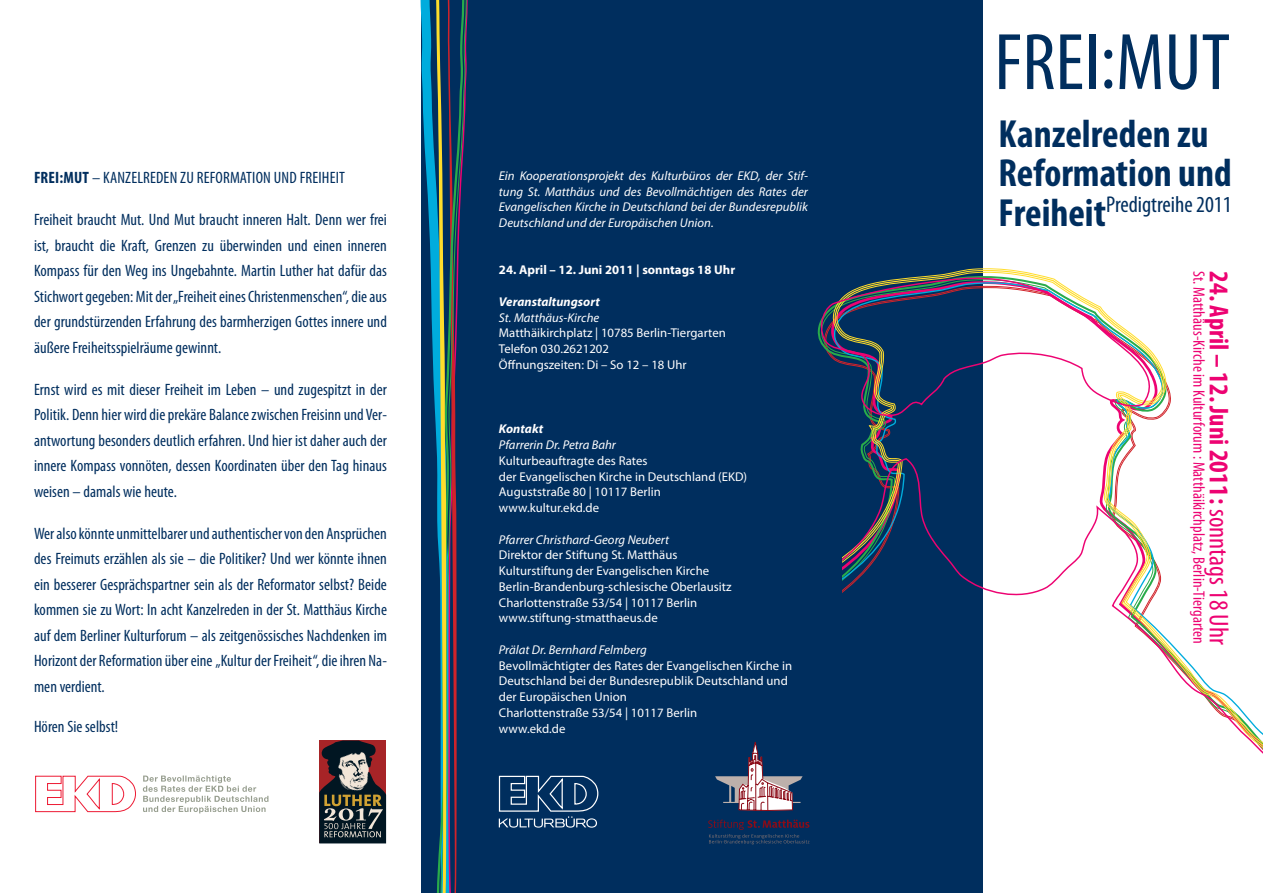
<style>
.page{position:relative;width:1263px;height:893px;background:#fff}
.page>*{position:absolute;margin:0;border:0;box-sizing:border-box;transform-origin:0 0}
.t1{font:condensed 81px "Myriad Pro";color:#002e5e}
.t2{font:700 condensed 39.3px "Myriad Pro";color:#002e5e}
.t3{font:700 condensed 27.3px "Myriad Pro";color:#ed0372}
.t4{font:condensed 22.95px "Myriad Pro";color:#002e5e}
.t5{font:condensed 16.5px/25.5px "Myriad Pro";letter-spacing:.005em;color:#002e5e;text-align:justify}
.t6{font:condensed 16.5px "Myriad Pro";color:#ed0372}
.t7{font:12.75px/15.8px "Myriad Pro";color:#fff}
.t8{font:italic 12.75px/15.8px "Myriad Pro";color:#fff;text-align:justify}
.t9{font:700 12.75px "Myriad Pro";color:#fff}
.t10{font:italic 700 12.75px "Myriad Pro";color:#fff}
.s1{font-weight:700}
.s2{font-weight:700;font-size:39.3px}
.s3{font-weight:400}
</style>
<div class="page">
<div style="left:421px;top:0;width:561px;height:893px;background:#002e5e"></div>
<svg style="left:860px;top:270px;width:311px;height:187px"></svg>
<svg style="left:420px;top:0;width:48px;height:893px"></svg>
<svg style="left:842px;top:457px;width:421px;height:436px"></svg>
<svg style="left:817px;top:274px;width:347px;height:146px"></svg>
<svg style="left:35px;top:775px;width:101px;height:37px"></svg>
<svg style="left:143px;top:775px;width:125px;height:38px"></svg>
<svg style="left:498px;top:775px;width:101px;height:53px"></svg>
<svg style="left:715px;top:742px;width:88px;height:69px"></svg>
<svg style="left:708px;top:820px;width:101px;height:24px"></svg>
<svg style="left:319px;top:740px;width:67px;height:103px;background:#524444"></svg>
<p class="t5" style="left:34px;top:165px;width:312px"><span class="s1">FREI:MUT</span> – KANZELREDEN ZU REFORMATION UND FREIHEIT</p>
<p class="t5" style="left:34px;top:207px;width:354px">Freiheit braucht Mut. Und Mut braucht inneren Halt. Denn wer frei ist, braucht die Kraft, Grenzen zu überwinden und einen inneren Kompass für den Weg ins Ungebahnte. Martin Luther hat dafür das Stichwort gegeben: Mit der „Freiheit eines Christenmenschen“, die aus der grundstürzenden Erfahrung des barmherzigen Gottes innere und äußere Freiheitsspielräume gewinnt.</p>
<p class="t5" style="left:34px;top:376px;width:354px">Ernst wird es mit dieser Freiheit im Leben – und zugespitzt in der Politik. Denn hier wird die prekäre Balance zwischen Freisinn und Ver&shy;antwortung besonders deutlich erfahren. Und hier ist daher auch der innere Kompass vonnöten, dessen Koordinaten über den Tag hinaus weisen – damals wie heute.</p>
<p class="t5" style="left:34px;top:520px;width:354px">Wer also könnte unmittelbarer und authentischer von den Ansprüchen des Freimuts erzählen als sie – die Politiker? Und wer könnte ihnen ein besserer Gesprächspartner sein als der Reformator selbst? Beide kommen sie zu Wort: In acht Kanzelreden in der St. Matthäus Kirche auf dem Berliner Kulturforum – als zeitgenössisches Nachdenken im Horizont der Reformation über eine „Kultur der Freiheit“, die ihren Na&shy;men verdient.</p>
<p class="t5" style="left:34px;top:714px;width:86px">Hören Sie selbst!</p>
<p class="t8" style="left:499px;top:167px;width:310px">Ein Kooperationsprojekt des Kulturbüros der EKD, der Stif&shy;tung St. Matthäus und des Bevollmächtigen des Rates der Evangelischen Kirche in Deutschland bei der Bundesrepublik Deutschland und der Europäischen Union.</p>
<p class="t9" style="left:499px;top:262px;width:238px">24. April – 12. Juni 2011 | sonntags 18 Uhr</p>
<p class="t10" style="left:499px;top:293px;width:102px">Veranstaltungsort</p>
<p class="t8" style="left:499px;top:309px;width:102px">St. Matthäus-Kirche</p>
<p class="t7" style="left:499px;top:325px;width:228px">Matthäikirchplatz | 10785 Berlin-Tiergarten</p>
<p class="t7" style="left:499px;top:341px;width:112px">Telefon 030.2621202</p>
<p class="t7" style="left:499px;top:356px;width:189px">Öffnungszeiten: Di – So 12 – 18 Uhr</p>
<p class="t10" style="left:499px;top:421px;width:46px">Kontakt</p>
<p class="t8" style="left:499px;top:437px;width:119px">Pfarrerin Dr. Petra Bahr</p>
<p class="t7" style="left:499px;top:452px;width:150px">Kulturbeauftragte des Rates</p>
<p class="t7" style="left:499px;top:468px;width:250px">der Evangelischen Kirche in Deutschland (EKD)</p>
<p class="t7" style="left:499px;top:484px;width:164px">Auguststraße 80 | 10117 Berlin</p>
<p class="t7" style="left:499px;top:500px;width:102px">www.kultur.ekd.de</p>
<p class="t8" style="left:499px;top:531px;width:172px">Pfarrer Christhard-Georg Neubert</p>
<p class="t7" style="left:499px;top:547px;width:180px">Direktor der Stiftung St. Matthäus</p>
<p class="t7" style="left:499px;top:563px;width:212px">Kulturstiftung der Evangelischen Kirche</p>
<p class="t7" style="left:499px;top:578px;width:234px">Berlin-Brandenburg-schlesische Oberlausitz</p>
<p class="t7" style="left:499px;top:594px;width:200px">Charlottenstraße 53/54 | 10117 Berlin</p>
<p class="t7" style="left:499px;top:610px;width:160px">www.stiftung-stmatthaeus.de</p>
<p class="t8" style="left:499px;top:641px;width:149px">Prälat Dr. Bernhard Felmberg</p>
<p class="t7" style="left:499px;top:657px;width:295px">Bevollmächtigter des Rates der Evangelischen Kirche in<br>Deutschland bei der Bundesrepublik Deutschland und der Europäischen Union</p>
<p class="t7" style="left:499px;top:704px;width:200px">Charlottenstraße 53/54 | 10117 Berlin</p>
<p class="t7" style="left:499px;top:720px;width:68px">www.ekd.de</p>
<p class="t1" style="left:994px;top:13px;width:237px">FREI:MUT</p>
<p class="t2" style="left:998px;top:109px;width:212px">Kanzelreden zu</p>
<p class="t2" style="left:998px;top:149px;width:235px">Reformation und</p>
<p class="t4" style="left:998px;top:191px;width:235px"><span class="s2">Freiheit</span>Predigtreihe 2011</p>
<p class="t6" style="left:1209px;top:271px;width:374px;rotate:90deg">St. Matthäus-Kirche im Kulturforum : Matthäikirchplatz, Berlin-Tiergarten</p>
<p class="t3" style="left:1236px;top:271px;width:375px;rotate:90deg">24. April – 12. Juni 2011 : <span class="s3">sonntags 18 Uhr</span></p>
</div>
